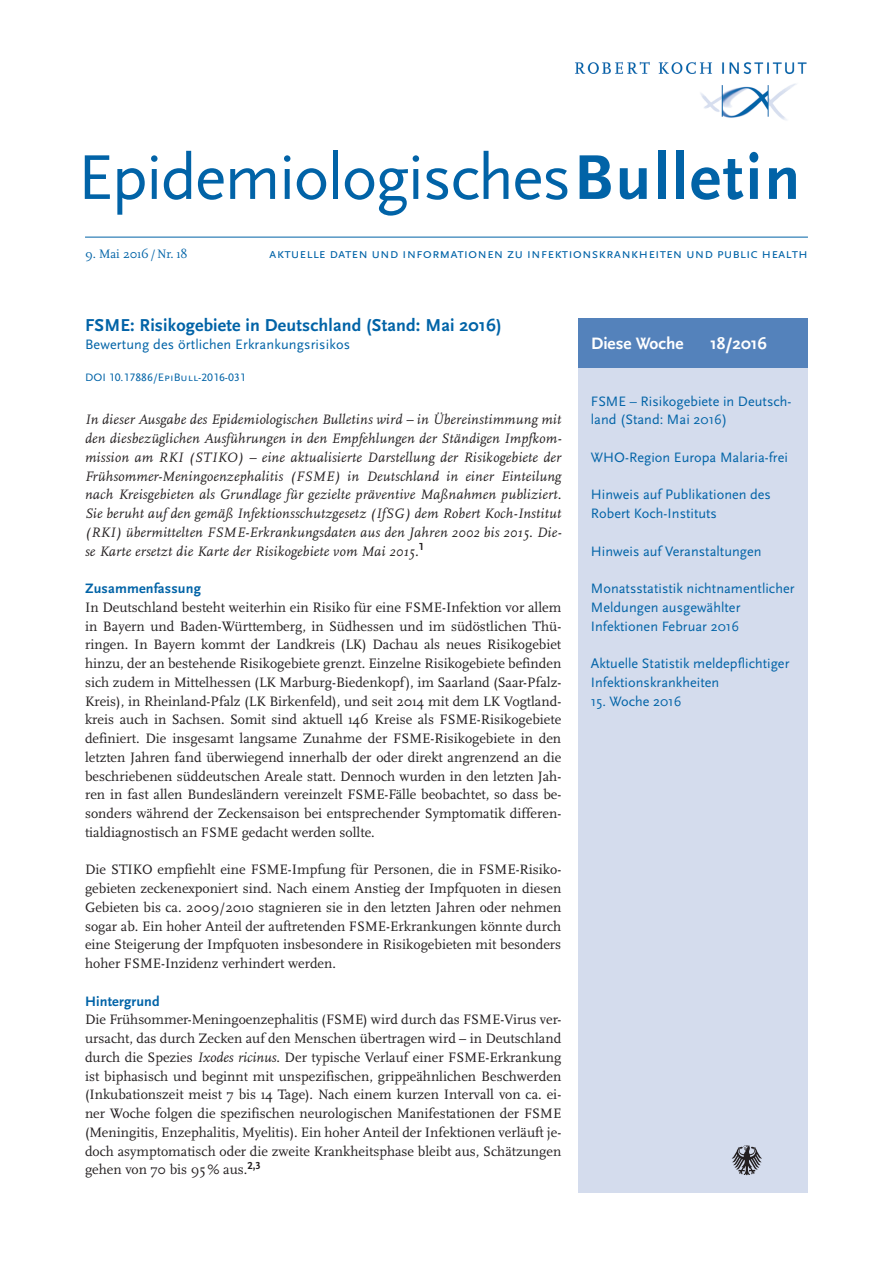
<style>
.page{position:relative;width:893px;height:1263px;background:#fff}
.page>*{position:absolute;margin:0;border:0;box-sizing:border-box;transform-origin:0 0}
.t1{font:66px "Scala Sans Pro";letter-spacing:-.02em;color:#0163a7}
.Fließtext_Überschrif{font:700 18px "Scala Sans Pro";letter-spacing:.01em;color:#0163a7}
.t2{font:700 17.25px "Scala Sans Pro";color:#fff}
.Fließtext{font:14.25px/18.8px "Scala Pro";color:#231f20;text-align:justify}
.Einleitungstext_9_5{font:italic 14.25px/18.8px "Scala Pro";letter-spacing:.015em;color:#231f20;text-align:justify}
.Inhalt{font:14.25px/18.8px "Scala Sans Pro";color:#0163a7}
.Fließtext_Überschrif-2{font:14.25px "Scala Sans Pro";letter-spacing:.01em;color:#0163a7}
.Fließtext_Überschrif-3{font:700 14.25px "Scala Sans Pro";letter-spacing:.01em;color:#0163a7}
.t3{font:12.75px "Scala Pro";color:#0163a7}
.Text_klein_300{font:11.25px "Scala Sans Pro";letter-spacing:.005em;color:#0163a7;scale:1.04 1}
.s1{font-weight:700}
.s2{font-style:italic}
</style>
<div class="page">
<hr style="left:85px;top:237px;width:723px;height:1px;background:#0163a7">
<img style="left:575px;top:61px;width:232px;height:59px">
<div style="left:578px;top:318px;width:230px;height:875px;background:#d4dced"></div>
<div style="left:578px;top:318px;width:230px;height:50px;background:#5482bb"></div>
<svg style="left:732px;top:1145px;width:30px;height:30px"></svg>
<h1 class="t1" style="left:78px;top:139px;width:724px">Epidemiologisches<span class="s1">Bulletin</span></h1>
<p class="t3" style="left:85px;top:246px;width:104px">9. Mai 2016/Nr. 18</p>
<p class="Inhalt" style="left:269px;top:244px;width:540px">aktuelle daten und informationen zu infektionskrankheiten und public health</p>
<p class="Fließtext_Überschrif" style="left:85px;top:314px;width:418px">FSME: Risikogebiete in Deutschland (Stand: Mai 2016)</p>
<p class="Fließtext_Überschrif-2" style="left:85px;top:336px;width:267px">Bewertung des örtlichen Erkrankungsrisikos</p>
<p class="Text_klein_300" style="left:85px;top:371px;width:156px">DOI 10.17886/EpiBull-2016-031</p>
<p class="Einleitungstext_9_5" style="left:85px;top:410px;width:478px">In dieser Ausgabe des Epidemiologischen Bulletins wird – in Übereinstimmung mit den diesbezüglichen Ausführungen in den Empfehlungen der Ständigen Impfkom&shy;mission am RKI (STIKO) – eine aktualisierte Darstellung der Risikogebiete der Frühsommer-Meningoenzephalitis (FSME) in Deutschland in einer Einteilung nach Kreisgebieten als Grundlage für gezielte präventive Maßnahmen publiziert.<br>Sie beruht auf den gemäß Infektionsschutzgesetz (IfSG) dem Robert Koch-Institut (RKI) übermittelten FSME-Erkrankungsdaten aus den Jahren 2002 bis 2015. Die&shy;se Karte ersetzt die Karte der Risikogebiete vom Mai 2015.<sup>1</sup></p>
<p class="Fließtext_Überschrif-3" style="left:85px;top:580px;width:117px">Zusammenfassung</p>
<p class="Fließtext" style="left:85px;top:598px;width:478px">In Deutschland besteht weiterhin ein Risiko für eine FSME-Infektion vor allem in Bayern und Baden-Württemberg, in Südhessen und im südöstlichen Thü&shy;ringen. In Bayern kommt der Landkreis (LK) Dachau als neues Risikogebiet hinzu, der an bestehende Risikogebiete grenzt. Einzelne Risikogebiete befinden sich zudem in Mittelhessen (LK Marburg-Biedenkopf), im Saarland (Saar-Pfalz-Kreis), in Rheinland-Pfalz (LK Birkenfeld), und seit 2014 mit dem LK Vogtland&shy;kreis auch in Sachsen. Somit sind aktuell 146 Kreise als FSME-Risikogebiete definiert. Die insgesamt langsame Zunahme der FSME-Risikogebiete in den letzten Jahren fand überwiegend innerhalb der oder direkt angrenzend an die beschriebenen süddeutschen Areale statt. Dennoch wurden in den letzten Jah&shy;ren in fast allen Bundesländern vereinzelt FSME-Fälle beobachtet, so dass be&shy;sonders während der Zeckensaison bei entsprechender Symptomatik differen&shy;tialdiagnostisch an FSME gedacht werden sollte.</p>
<p class="Fließtext" style="left:85px;top:860px;width:478px">Die STIKO empfiehlt eine FSME-Impfung für Personen, die in FSME-Risiko&shy;gebieten zeckenexponiert sind. Nach einem Anstieg der Impfquoten in diesen Gebieten bis ca. 2009/2010 stagnieren sie in den letzten Jahren oder nehmen sogar ab. Ein hoher Anteil der auftretenden FSME-Erkrankungen könnte durch eine Steigerung der Impfquoten insbesondere in Risikogebieten mit besonders hoher FSME-Inzidenz verhindert werden.</p>
<p class="Fließtext_Überschrif-3" style="left:85px;top:993px;width:76px">Hintergrund</p>
<p class="Fließtext" style="left:85px;top:1010px;width:478px">Die Frühsommer-Meningoenzephalitis (FSME) wird durch das FSME-Virus ver&shy;ursacht, das durch Zecken auf den Menschen übertragen wird – in Deutschland durch die Spezies <span class="s2">Ixodes ricinus</span>. Der typische Verlauf einer FSME-Erkrankung ist biphasisch und beginnt mit unspezifischen, grippeähnlichen Beschwerden (Inkubationszeit meist 7 bis 14 Tage). Nach einem kurzen Intervall von ca. ei&shy;ner Woche folgen die spezifischen neurologischen Manifestationen der FSME (Meningitis, Enzephalitis, Myelitis). Ein hoher Anteil der Infektionen verläuft je&shy;doch asymptomatisch oder die zweite Krankheitsphase bleibt aus, Schätzungen gehen von 70 bis 95% aus.<sup>2,3</sup></p>
<p class="t2" style="left:591px;top:334px;width:94px">Diese Woche</p>
<p class="t2" style="left:710px;top:334px;width:58px">18/2016</p>
<p class="Inhalt" style="left:591px;top:391px;width:202px">FSME – Risikogebiete in Deutsch&shy;land (Stand: Mai 2016)</p>
<p class="Inhalt" style="left:591px;top:448px;width:199px">WHO-Region Europa Malaria-frei</p>
<p class="Inhalt" style="left:591px;top:485px;width:182px">Hinweis auf Publikationen des<br>Robert Koch-Instituts</p>
<p class="Inhalt" style="left:591px;top:541px;width:172px">Hinweis auf Veranstaltungen</p>
<p class="Inhalt" style="left:591px;top:579px;width:205px">Monatsstatistik nichtnamentlicher<br>Meldungen ausgewählter<br>Infektionen Februar 2016</p>
<p class="Inhalt" style="left:591px;top:654px;width:200px">Aktuelle Statistik meldepflichtiger<br>Infektionskrankheiten</p>
<p class="Inhalt" style="left:591px;top:691px;width:92px">15. Woche 2016</p>
</div>
